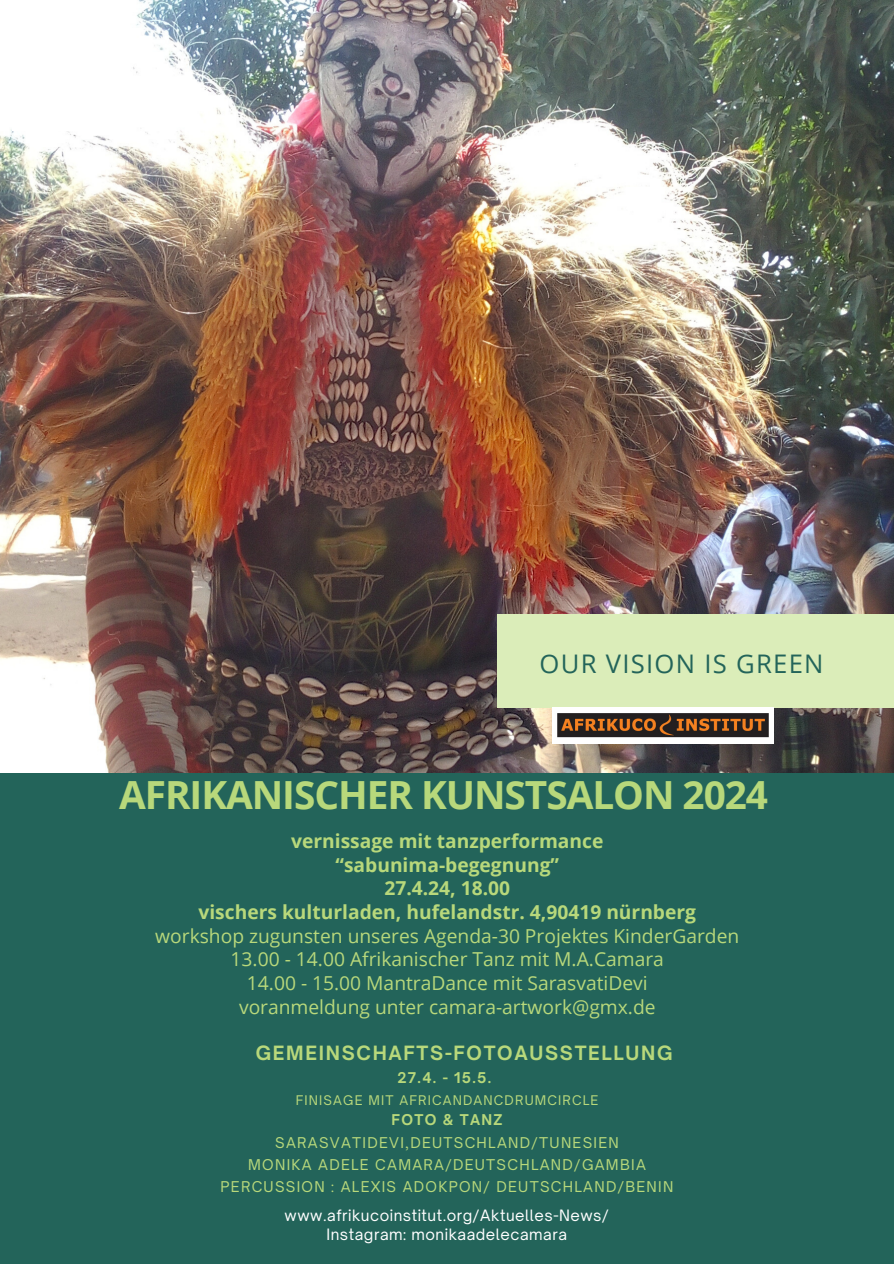
<style>
.page{position:relative;width:894px;height:1264px;background:#fff}
.page>*{position:absolute;margin:0;border:0;box-sizing:border-box;transform-origin:0 0}
.t1{font:700 38.85px "Open Sans";letter-spacing:-.025em;color:#b8d87b}
.t2{font:25.65px "Open Sans";letter-spacing:.05em;color:#23645a}
.t3{font:19.2px/23.7px "Open Sans";color:#b8d87b;text-align:center}
.t4{font:700 18.75px "Open Sauce One";letter-spacing:.09em;color:#b8d87b}
.t5{font:15px "Open Sauce One";letter-spacing:.035em;color:#fff}
.t6{font:14.25px/22.2px "Open Sauce One";letter-spacing:.09em;color:#b8d87b;text-align:center}
.t7{font:700 14.25px "Open Sauce One";color:#b8d87b}
.t8{font:12.75px "Open Sauce One";letter-spacing:.09em;color:#b8d87b}
.s1{font-weight:700}
</style>
<div class="page">
<div style="left:0;top:0;width:893px;height:1263px;background:#23645a"></div>
<img style="left:0;top:0;width:893px;height:772px">
<div style="left:12px;top:12px;width:118px;height:118px;background:#fff"></div>
<div style="left:497px;top:613px;width:396px;height:94px;background:#dbedb9"></div>
<img style="left:552px;top:707px;width:221px;height:36px">
<h2 class="t2" style="left:539px;top:645px;width:285px">OUR VISION IS GREEN</h2>
<p class="t1" style="left:119px;top:767px;width:650px">AFRIKANISCHER KUNSTSALON 2024</p>
<p class="t3" style="left:155px;top:828px;width:585px"><span class="s1">vernissage mit tanzperformance<br>“sabunima-begegnung”<br>27.4.24, 18.00<br>vischers kulturladen, hufelandstr. 4,90419 nürnberg </span>workshop zugunsten unseres Agenda-30 Projektes KinderGarden 13.00 - 14.00 Afrikanischer Tanz mit M.A.Camara<br>14.00 - 15.00 MantraDance mit SarasvatiDevi<br>voranmeldung unter camara-artwork@gmx.de</p>
<h1 class="t4" style="left:256px;top:1040px;width:418px">GEMEINSCHAFTS-FOTOAUSSTELLUNG</h1>
<h1 class="t7" style="left:397px;top:1068px;width:95px">27.4. - 15.5.</h1>
<h1 class="t8" style="left:295px;top:1092px;width:304px">FINISAGE MIT AFRICANDANCDRUMCIRCLE</h1>
<h1 class="t6" style="left:220px;top:1108px;width:454px"><span class="s1">FOTO &amp; TANZ </span>SARASVATIDEVI,DEUTSCHLAND/TUNESIEN<br>MONIKA ADELE CAMARA/DEUTSCHLAND/GAMBIA PERCUSSION : ALEXIS ADOKPON/ DEUTSCHLAND/BENIN</h1>
<h3 class="t5" style="left:284px;top:1205px;width:326px">www.afrikucoinstitut.org/Aktuelles-News/</h3>
<h4 class="t5" style="left:326px;top:1224px;width:242px">Instagram: monikaadelecamara</h4>
</div>
